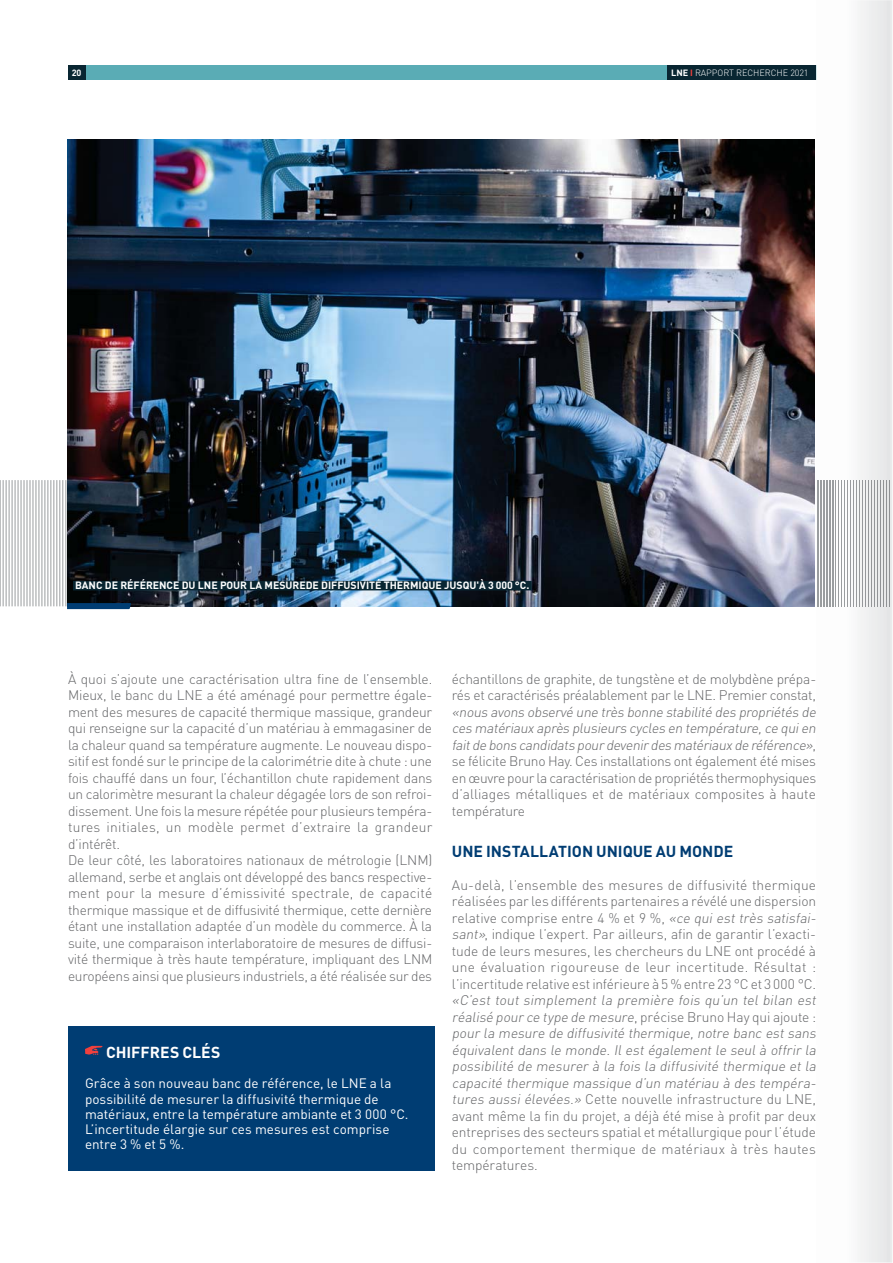
<style>
.page{position:relative;width:893px;height:1263px;background:#fff}
.page>*{position:absolute;margin:0;border:0;box-sizing:border-box;transform-origin:0 0}
.t1{font:700 15.75px "DINOT";color:#003d73}
.t2{font:700 15.75px "DINOT";color:#fff}
.t3{font:300 13.8px/16.5px "DINOT";letter-spacing:-.02em;color:#636466}
.t4{font:italic 300 13.8px/16.5px "DINOT";color:#636466}
.t5{font:13.5px/15.3px "DINOT";color:#fff}
.t6{font:700 10.5px "DINOT";letter-spacing:-.005em;color:#fff}
.t7{font:300 9px "DINOT";letter-spacing:-.005em;color:#fff}
.t8{font:700 9px "DINOT";color:#fff}
.s1{font-weight:700}
.s2{font-weight:700;color:#ef403d}
.s3{font-style:italic}
.s4{font-style:normal}
</style>
<div class="page">
<hr style="left:66px;top:480px;width:1px;height:126px;background:#9a9d9f">
<hr style="left:0;top:480px;width:1px;height:126px;background:#9a9d9f">
<hr style="left:3px;top:480px;width:1px;height:126px;background:#9a9d9f">
<hr style="left:6px;top:480px;width:1px;height:126px;background:#9a9d9f">
<hr style="left:9px;top:480px;width:1px;height:126px;background:#9a9d9f">
<hr style="left:12px;top:480px;width:1px;height:126px;background:#9a9d9f">
<hr style="left:15px;top:480px;width:1px;height:126px;background:#9a9d9f">
<hr style="left:18px;top:480px;width:1px;height:126px;background:#9a9d9f">
<hr style="left:21px;top:480px;width:1px;height:126px;background:#9a9d9f">
<hr style="left:24px;top:480px;width:1px;height:126px;background:#9a9d9f">
<hr style="left:27px;top:480px;width:1px;height:126px;background:#9a9d9f">
<hr style="left:30px;top:480px;width:1px;height:126px;background:#9a9d9f">
<hr style="left:33px;top:480px;width:1px;height:126px;background:#9a9d9f">
<hr style="left:36px;top:480px;width:1px;height:126px;background:#9a9d9f">
<hr style="left:39px;top:480px;width:1px;height:126px;background:#9a9d9f">
<hr style="left:42px;top:480px;width:1px;height:126px;background:#9a9d9f">
<hr style="left:45px;top:480px;width:1px;height:126px;background:#9a9d9f">
<hr style="left:48px;top:480px;width:1px;height:126px;background:#9a9d9f">
<hr style="left:51px;top:480px;width:1px;height:126px;background:#9a9d9f">
<hr style="left:54px;top:480px;width:1px;height:126px;background:#9a9d9f">
<hr style="left:57px;top:480px;width:1px;height:126px;background:#9a9d9f">
<hr style="left:60px;top:480px;width:1px;height:126px;background:#9a9d9f">
<hr style="left:63px;top:480px;width:1px;height:126px;background:#9a9d9f">
<hr style="left:815px;top:480px;width:1px;height:126px;background:#9a9d9f">
<img style="left:67px;top:140px;width:747px;height:466px">
<div style="left:68px;top:1026px;width:366px;height:145px;background:#003d73"></div>
<svg style="left:85px;top:1046px;width:17px;height:9px"></svg>
<div style="left:68px;top:65px;width:748px;height:15px;background:#5aacb5"></div>
<div style="left:68px;top:65px;width:17px;height:15px;background:#092632"></div>
<div style="left:667px;top:65px;width:149px;height:15px;background:#092632"></div>
<div style="left:73px;top:581px;width:459px;height:9px;background:#092632"></div>
<img style="left:816px;top:0;width:76px;height:1263px">
<svg style="left:816px;top:773px;width:1px;height:13px"></svg>
<svg style="left:816px;top:880px;width:1px;height:13px"></svg>
<img style="left:817px;top:0;width:74px;height:1263px">
<img style="left:817px;top:480px;width:1px;height:126px">
<svg style="left:816px;top:707px;width:2px;height:8px"></svg>
<svg style="left:816px;top:723px;width:2px;height:9px"></svg>
<svg style="left:816px;top:995px;width:3px;height:10px"></svg>
<svg style="left:816px;top:1028px;width:3px;height:10px"></svg>
<svg style="left:816px;top:1045px;width:3px;height:10px"></svg>
<svg style="left:816px;top:1061px;width:3px;height:10px"></svg>
<svg style="left:67px;top:603px;width:64px;height:6px"></svg>
<p class="t8" style="left:72px;top:70px;width:11px">20</p>
<p class="t7" style="left:671px;top:70px;width:139px"><span class="s1">LNE</span> <span class="s2">I</span> RAPPORT RECHERCHE 2021</p>
<p class="t6" style="left:75px;top:581px;width:456px">BANC DE RÉFÉRENCE DU LNE POUR LA MESUREDE DIFFUSIVITÉ THERMIQUE JUSQU'À 3 000 °C.</p>
<p class="t3" style="left:68px;top:672px;width:366px">À quoi s’ajoute une caractérisation ultra fine de l’ensemble.<br>Mieux, le banc du LNE a été aménagé pour permettre égale&shy;ment des mesures de capacité thermique massique, grandeur qui renseigne sur la capacité d’un matériau à emmagasiner de la chaleur quand sa température augmente. Le nouveau dispo&shy;sitif est fondé sur le principe de la calorimétrie dite à chute : une fois chauffé dans un four, l’échantillon chute rapidement dans un calorimètre mesurant la chaleur dégagée lors de son refroi&shy;dissement. Une fois la mesure répétée pour plusieurs tempéra&shy;tures initiales, un modèle permet d’extraire la grandeur d’intérêt.<br>De leur côté, les laboratoires nationaux de métrologie (LNM) allemand, serbe et anglais ont développé des bancs respective&shy;ment pour la mesure d’émissivité spectrale, de capacité thermique massique et de diffusivité thermique, cette dernière étant une installation adaptée d’un modèle du commerce. À la suite, une comparaison interlaboratoire de mesures de diffusi&shy;vité thermique à très haute température, impliquant des LNM européens ainsi que plusieurs industriels, a été réalisée sur des</p>
<p class="t3" style="left:452px;top:672px;width:366px">échantillons de graphite, de tungstène et de molybdène prépa&shy;rés et caractérisés préalablement par le LNE. Premier constat,</p>
<p class="t3" style="left:452px;top:705px;width:368px"><span class="s3">«nous avons observé une très bonne stabilité des propriétés de ces matériaux après plusieurs cycles en température,ce quien faitde bons candidats pour devenir des matériaux de référence»</span>, se félicite Bruno Hay. Ces installations ont également été mises en œuvre pour la caractérisation de propriétés thermophysiques d’alliages métalliques et de matériaux composites à haute température</p>
<p class="t1" style="left:452px;top:846px;width:283px">UNE INSTALLATION UNIQUE AU MONDE</p>
<p class="t3" style="left:452px;top:878px;width:368px">Au-delà, l’ensemble des mesures de diffusivité thermique réalisées par les différents partenaires a révélé une dispersion relative comprise entre 4 % et 9 %, <span class="s3">«ce qui est très satisfai&shy;sant»</span>, indique l’expert. Par ailleurs, afin de garantir l’exacti&shy;tude de leurs mesures, les chercheurs du LNE ont procédé à une évaluation rigoureuse de leur incertitude. Résultat : l’incertitude relative est inférieure à 5 % entre 23 °C et 3 000 °C.</p>
<p class="t4" style="left:452px;top:994px;width:368px">«C’est tout simplement la première fois qu’un tel bilan est réalisé pour ce type de mesure<span class="s4">, précise Bruno Hay qui ajoute : </span>pour la mesure de diffusivité thermique, notre banc est san équivalent dans le monde. Il est également le seul à offrir la possibilité de mesurer à la fois la diffusivité thermique et la capacité thermique massique d’un matériau à des tempéra&shy;tures aussi élevées.» <span class="s4">Cette nouvelle infrastructure du LNE, avant même la fin du projet, a déjà été mise à profit par deux entreprises des secteurs spatial et métallurgique pour l’étude du comportement thermique de matériaux à très hautes températures.</span></p>
<p class="t4" style="left:809px;top:1027px;width:10px">s</p>
<p class="t2" style="left:106px;top:1046px;width:116px">CHIFFRES CLÉS</p>
<p class="t5" style="left:85px;top:1077px;width:325px">Grâce à son nouveau banc de référence, le LNE a la possibilité de mesurer la diffusivité thermique de matériaux, entre la température ambiante et 3 000 °C.<br>L’incertitude élargie sur ces mesures est comprise entre 3 % et 5 %.</p>
</div>
